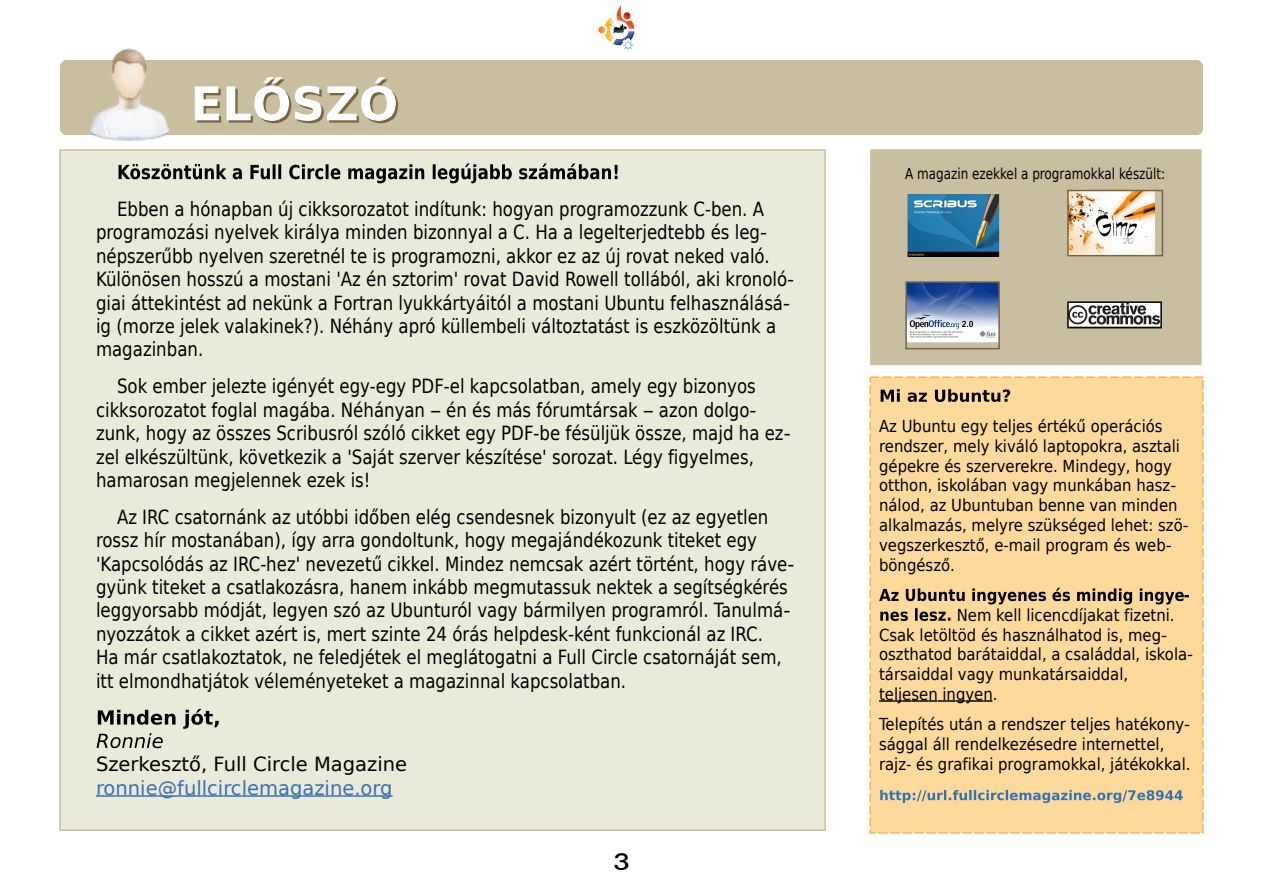
<style>
.page{position:relative;width:1263px;height:893px;background:#fff}
.page>*{position:absolute;margin:0;border:0;box-sizing:border-box;transform-origin:0 0}
.t1{font:700 24px "Garuda";color:#000}
.t2{font:19.5px/23.4px "DejaVu Sans";color:#000;scale:.85 1}
.t3{font:19.5px "DejaVu Sans";color:#000}
.t4{font:19.5px "DejaVu Sans";color:#3671b3}
.t5{font:16.5px/19.8px "DejaVu Sans";color:#000;scale:.9 1}
.t6{font:15px "DejaVu Sans";color:#000;scale:.8 1}
</style>
<div class="page">
<img style="left:598px;top:5px;width:37px;height:46px">
<div style="left:60px;top:150px;width:765px;height:680px;background:#eaeada"></div>
<svg style="left:119px;top:164px;width:108px;height:15px"></svg>
<svg style="left:233px;top:168px;width:9px;height:11px"></svg>
<svg style="left:250px;top:164px;width:25px;height:15px"></svg>
<hr style="left:278px;top:164px;width:3px;height:15px;background:#000">
<svg style="left:289px;top:164px;width:51px;height:15px"></svg>
<svg style="left:348px;top:164px;width:76px;height:19px"></svg>
<hr style="left:433px;top:164px;width:3px;height:15px;background:#000">
<svg style="left:438px;top:163px;width:74px;height:20px"></svg>
<svg style="left:519px;top:163px;width:98px;height:16px"></svg>
<svg style="left:98px;top:710px;width:78px;height:15px"></svg>
<svg style="left:183px;top:709px;width:36px;height:20px"></svg>
<svg style="left:97px;top:733px;width:66px;height:15px"></svg>
<svg style="left:96px;top:795px;width:297px;height:2px"></svg>
<div style="left:60px;top:60px;width:1143px;height:75px;background:#c9bea0"></div>
<svg style="left:195px;top:86px;width:26px;height:37px"></svg>
<svg style="left:227px;top:77px;width:171px;height:46px"></svg>
<img style="left:81px;top:48px;width:96px;height:93px">
<div style="left:870px;top:149px;width:332px;height:216px;background:#c9bea0"></div>
<img style="left:1070px;top:193px;width:85px;height:60px">
<div style="left:1067px;top:190px;width:96px;height:66px;border:2px solid #796646"></div>
<img style="left:908px;top:284px;width:89px;height:58px">
<div style="left:905px;top:281px;width:95px;height:68px;border:2px solid #796646"></div>
<img style="left:908px;top:194px;width:91px;height:63px">
<img style="left:1070px;top:304px;width:89px;height:21px">
<div style="left:1067px;top:301px;width:95px;height:27px;border:2px solid #000"></div>
<div style="left:870px;top:377px;width:333px;height:456px;background:#fdd99b"></div>
<div style="left:869px;top:376px;width:335px;height:458px;border:2px dashed #f9b358"></div>
<svg style="left:881px;top:389px;width:19px;height:13px"></svg>
<svg style="left:908px;top:392px;width:19px;height:10px"></svg>
<svg style="left:935px;top:389px;width:75px;height:13px"></svg>
<svg style="left:879px;top:589px;width:19px;height:12px"></svg>
<svg style="left:906px;top:588px;width:59px;height:13px"></svg>
<svg style="left:972px;top:588px;width:74px;height:16px"></svg>
<svg style="left:1052px;top:588px;width:18px;height:13px"></svg>
<svg style="left:1077px;top:588px;width:55px;height:16px"></svg>
<svg style="left:1140px;top:588px;width:49px;height:16px"></svg>
<svg style="left:880px;top:611px;width:28px;height:10px"></svg>
<svg style="left:915px;top:608px;width:35px;height:13px"></svg>
<svg style="left:879px;top:700px;width:114px;height:2px"></svg>
<svg style="left:880px;top:790px;width:303px;height:13px"></svg>
<p class="t2" style="left:96px;top:198px;width:823px;text-indent:21px">Ebben a hónapban új cikksorozatot indítunk: hogyan programozzunk C-ben. A programozási nyelvek királya minden bizonnyal a C. Ha a legelterjedtebb és leg&shy;népszerűbb nyelven szeretnél te is programozni, akkor ez az új rovat neked való.<br>Különösen hosszú a mostani 'Az én sztorim' rovat David Rowell tollából, aki kronoló&shy;giai áttekintést ad nekünk a Fortran lyukkártyáitól a mostani Ubuntu felhasználásá&shy;ig (morze jelek valakinek?). Néhány apró küllembeli változtatást is eszközöltünk a magazinban.</p>
<p class="t2" style="left:96px;top:375px;width:819px;text-indent:21px">Sok ember jelezte igényét egy-egy PDF-el kapcsolatban, amely egy bizonyos cikksorozatot foglal magába. Néhányan ‒ én és más fórumtársak ‒ azon dolgo&shy;zunk, hogy az összes Scribusról szóló cikket egy PDF-be fésüljük össze, majd ha ez&shy;zel elkészültünk, következik a 'Saját szerver készítése' sorozat. Légy figyelmes, hamarosan megjelennek ezek is!</p>
<p class="t2" style="left:96px;top:505px;width:823px;text-indent:21px">Az IRC csatornánk az utóbbi időben elég csendesnek bizonyult (ez az egyetlen rossz hír mostanában), így arra gondoltunk, hogy megajándékozunk titeket egy 'Kapcsolódás az IRC-hez' nevezetű cikkel. Mindez nemcsak azért történt, hogy ráve&shy;gyünk titeket a csatlakozásra, hanem inkább megmutassuk nektek a segítségkérés leggyorsabb módját, legyen szó az Ubunturól vagy bármilyen programról. Tanulmá&shy;nyozzátok a cikket azért is, mert szinte 24 órás helpdesk-ként funkcionál az IRC.<br>Ha már csatlakoztatok, ne feledjétek el meglátogatni a Full Circle csatornáját sem, itt elmondhatjátok véleményeteket a magazinnal kapcsolatban.</p>
<p class="t3" style="left:96px;top:753px;width:313px">Szerkesztő, Full Circle Magazine</p>
<p class="t4" style="left:96px;top:777px;width:298px">ronnie@fullcirclemagazine.org</p>
<p class="t1" style="left:612px;top:848px;width:18px">3</p>
<p class="t6" style="left:905px;top:165px;width:327px">A magazin ezekkel a programokkal készült:</p>
<p class="t5" style="left:879px;top:416px;width:346px">Az Ubuntu egy teljes értékű operációs rendszer, mely kiváló laptopokra, asztali gépekre és szerverekre. Mindegy, hogy otthon, iskolában vagy munkában hasz&shy;nálod, az Ubuntuban benne van minden alkalmazás, melyre szükséged lehet: szö&shy;vegszerkesztő, e-mail program és web&shy;böngésző.</p>
<p class="t5" style="left:879px;top:605px;width:350px;text-indent:78px">Nem kell licencdíjakat fizetni.<br>Csak letöltöd és használhatod is, meg&shy;oszthatod barátaiddal, a családdal, iskola&shy;társaiddal vagy munkatársaiddal,<br>teljesen ingyen.</p>
<p class="t5" style="left:879px;top:715px;width:347px">Telepítés után a rendszer teljes hatékony&shy;sággal áll rendelkezésedre internettel, rajz- és grafikai programokkal, játékokkal.</p>
</div>
